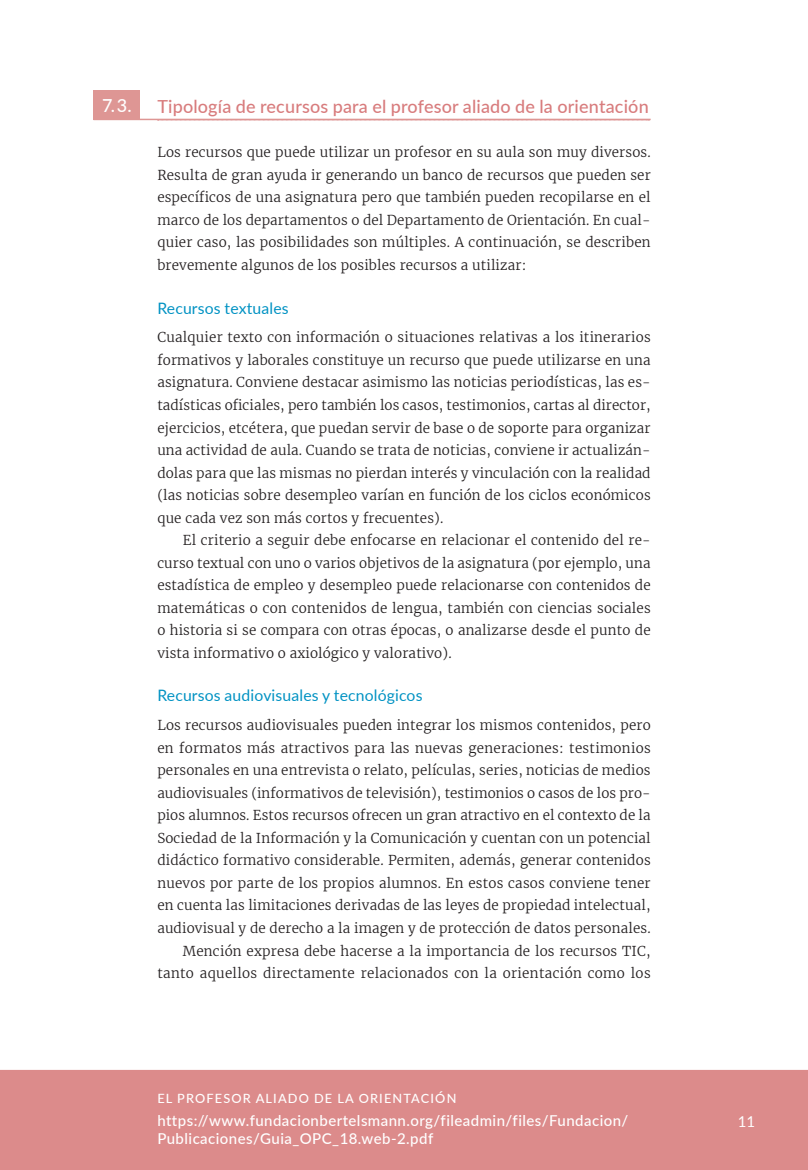
<style>
.page{position:relative;width:808px;height:1170px;background:#fff}
.page>*{position:absolute;margin:0;border:0;box-sizing:border-box;transform-origin:0 0}
.t1{font:500 18px "Lato";letter-spacing:.01em;color:#d87c7d}
.t2{font:500 18px "Lato";color:#fff}
.t3{font:15.75px "Lato";letter-spacing:.01em;color:#0092c3}
.t4{font:500 15px/18px "Lato";letter-spacing:.03em;color:#fff}
.t5{font:15px "Lato";color:#fff}
.t6{font:300 13.5px/22.5px "Merriweather";letter-spacing:.01em;color:#231f20;text-align:justify}
.t7{font:500 12.75px "Lato";letter-spacing:.09em;color:#fff}
</style>
<div class="page">
<div style="left:0;top:1069px;width:808px;height:100px;background:#dc8b8b"></div>
<svg style="left:158px;top:120px;width:491px;height:1px"></svg>
<div style="left:94px;top:90px;width:46px;height:29px;background:#de9694"></div>
<hr style="left:94px;top:119px;width:557px;height:1px;background:#de9694">
<h1 class="t2" style="left:102px;top:92px;width:31px">7.3.</h1>
<h1 class="t1" style="left:157px;top:94px;width:493px">Tipología de recursos para el profesor aliado de la orientación</h1>
<p class="t6" style="left:157px;top:141px;width:495px">Los recursos que puede utilizar un profesor en su aula son muy diversos.<br>Resulta de gran ayuda ir generando un banco de recursos que pueden ser específicos de una asignatura pero que también pueden recopilarse en el marco de los departamentos o del Departamento de Orientación. En cual&shy;quier caso, las posibilidades son múltiples. A continuación, se describen brevemente algunos de los posibles recursos a utilizar:</p>
<p class="t3" style="left:157px;top:296px;width:133px">Recursos textuales</p>
<p class="t6" style="left:157px;top:326px;width:495px">Cualquier texto con información o situaciones relativas a los itinerarios formativos y laborales constituye un recurso que puede utilizarse en una asignatura. Conviene destacar asimismo las noticias periodísticas, las es&shy;tadísticas oficiales, pero también los casos, testimonios, cartas al director, ejercicios, etcétera, que puedan servir de base o de soporte para organizar una actividad de aula. Cuando se trata de noticias, conviene ir actualizán&shy;dolas para que las mismas no pierdan interés y vinculación con la realidad (las noticias sobre desempleo varían en función de los ciclos económicos que cada vez son más cortos y frecuentes).</p>
<p class="t6" style="left:157px;top:529px;width:495px;text-indent:26px">El criterio a seguir debe enfocarse en relacionar el contenido del re&shy;curso textual con uno o varios objetivos de la asignatura (por ejemplo, una estadística de empleo y desempleo puede relacionarse con contenidos de matemáticas o con contenidos de lengua, también con ciencias sociales o historia si se compara con otras épocas, o analizarse desde el punto de vista informativo o axiológico y valorativo).</p>
<p class="t3" style="left:157px;top:684px;width:267px">Recursos audiovisuales y tecnológicos</p>
<p class="t6" style="left:157px;top:714px;width:495px;text-align:right">Los recursos audiovisuales pueden integrar los mismos contenidos, pero en formatos más atractivos para las nuevas generaciones: testimonios personales en una entrevista o relato, películas, series, noticias de medios audiovisuales (informativos de televisión), testimonios o casos de los pro&shy;pios alumnos. Estos recursos ofrecen un gran atractivo en el contexto de la Sociedad de la Información y la Comunicación y cuentan con un potencial didáctico formativo considerable. Permiten, además, generar contenidos nuevos por parte de los propios alumnos. En estos casos conviene tener en cuenta las limitaciones derivadas de las leyes de propiedad intelectual, audiovisual y de derecho a la imagen y de protección de datos personales.<br>Mención expresa debe hacerse a la importancia de los recursos TIC, tanto aquellos directamente relacionados con la orientación como los</p>
<p class="t7" style="left:157px;top:1089px;width:301px">EL PROFESOR ALIADO DE LA ORIENTACIÓN</p>
<p class="t4" style="left:157px;top:1110px;width:473px">https://www.fundacionbertelsmann.org/fileadmin/files/Fundacion/<br>Publicaciones/Guia_OPC_18.web-2.pdf</p>
<p class="t5" style="left:738px;top:1110px;width:19px">11</p>
</div>
